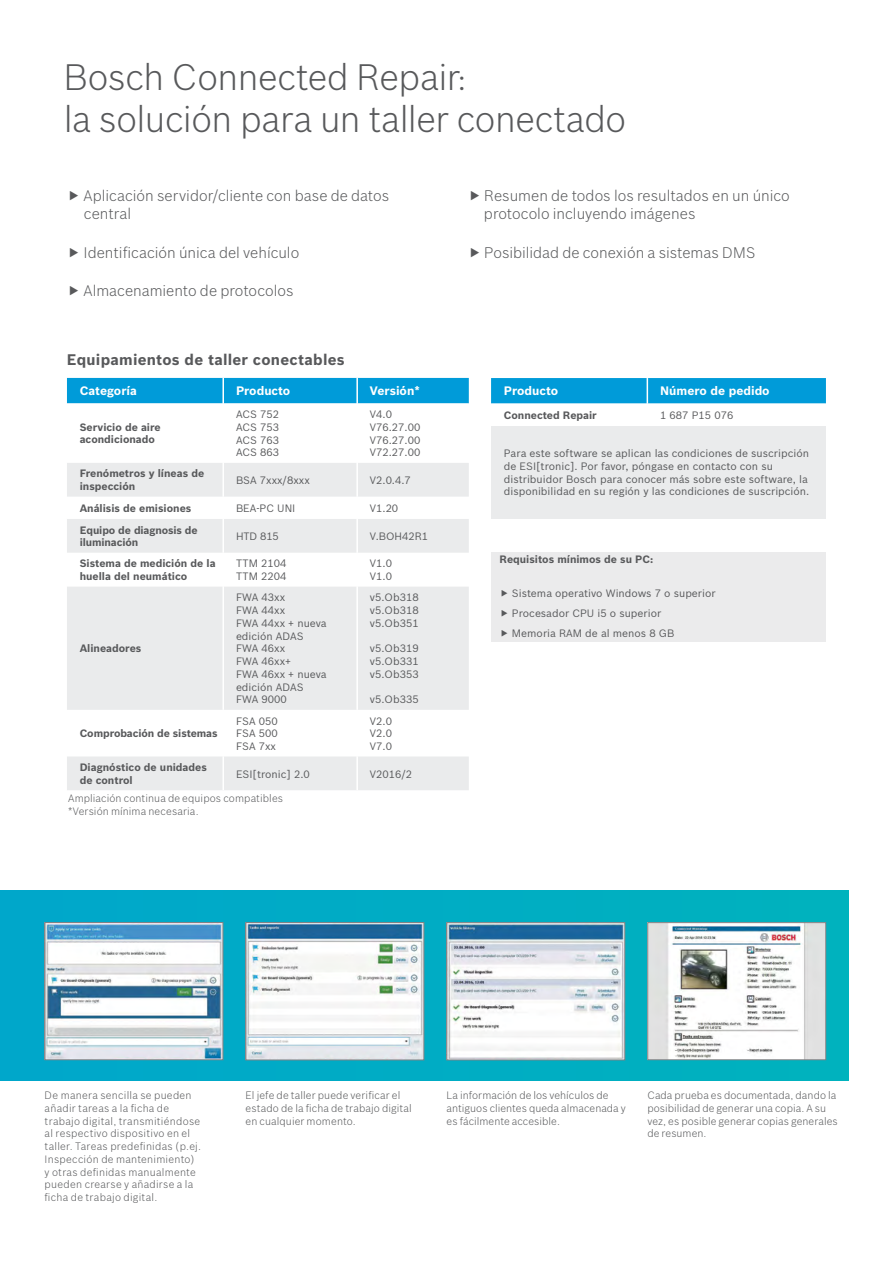
<style>
.page{position:relative;width:893px;height:1263px;background:#fff}
.page>*{position:absolute;margin:0;border:0;box-sizing:border-box;transform-origin:0 0}
.t1{font:300 36px/42px "Bosch Sans";letter-spacing:-.01em;color:#58595b}
.t2{font:300 15px/18px "Bosch Sans";color:#58595b}
.t3{font:700 15px "Bosch Sans";letter-spacing:.015em;color:#58595b}
.t4{font:700 12px "Bosch Sans";color:#fff}
.t5{font:10.5px/12.8px "Bosch Sans";color:#58595b}
.t6{font:300 10.5px/12.8px "Bosch Sans";letter-spacing:.015em;color:#58595b}
.t7{font:700 10.5px/12.8px "Bosch Sans";color:#58595b}
</style>
<div class="page">
<div style="left:0;top:891px;width:848px;height:189px;background:#00acc4"></div>
<img style="left:448px;top:924px;width:175px;height:134px">
<div style="left:446px;top:922px;width:179px;height:138px;border:1px solid #808285"></div>
<img style="left:649px;top:924px;width:175px;height:134px">
<div style="left:647px;top:922px;width:179px;height:138px;border:1px solid #808285"></div>
<img style="left:47px;top:924px;width:174px;height:134px">
<div style="left:45px;top:922px;width:178px;height:138px;border:1px solid #808285"></div>
<img style="left:248px;top:924px;width:174px;height:134px">
<div style="left:246px;top:922px;width:178px;height:138px;border:1px solid #808285"></div>
<div style="left:491px;top:426px;width:335px;height:92px;background:#eaebec"></div>
<svg style="left:491px;top:378px;width:335px;height:26px;background:#089eda"></svg>
<div style="left:67px;top:378px;width:402px;height:25px;background:#009bd9"></div>
<svg style="left:67px;top:463px;width:402px;height:327px;fill:#eaebec"></svg>
<hr style="left:222px;top:378px;width:2px;height:25px;background:#fff">
<hr style="left:356px;top:378px;width:2px;height:25px;background:#fff">
<hr style="left:222px;top:463px;width:2px;height:34px;background:#fff">
<hr style="left:356px;top:463px;width:2px;height:34px;background:#fff">
<hr style="left:222px;top:497px;width:2px;height:22px;background:#fff">
<hr style="left:356px;top:497px;width:2px;height:22px;background:#fff">
<hr style="left:222px;top:519px;width:2px;height:34px;background:#fff">
<hr style="left:356px;top:519px;width:2px;height:34px;background:#fff">
<hr style="left:222px;top:553px;width:2px;height:34px;background:#fff">
<hr style="left:356px;top:553px;width:2px;height:34px;background:#fff">
<hr style="left:222px;top:587px;width:2px;height:123px;background:#fff">
<hr style="left:356px;top:587px;width:2px;height:123px;background:#fff">
<hr style="left:222px;top:710px;width:2px;height:46px;background:#fff">
<hr style="left:356px;top:710px;width:2px;height:46px;background:#fff">
<hr style="left:222px;top:756px;width:2px;height:34px;background:#fff">
<hr style="left:356px;top:756px;width:2px;height:34px;background:#fff">
<div style="left:491px;top:552px;width:335px;height:89px;background:#ebebec"></div>
<h1 class="t1" style="left:64px;top:56px;width:564px">Bosch Connected Repair:<br>la solución para un taller conectado</h1>
<h2 class="t2" style="left:83px;top:187px;width:307px">Aplicación servidor/cliente con base de datos central</h2>
<h2 class="t2" style="left:83px;top:243px;width:217px">Identificación única del vehículo</h2>
<h2 class="t2" style="left:83px;top:281px;width:212px">Almacenamiento de protocolos</h2>
<h2 class="t3" style="left:67px;top:350px;width:279px">Equipamientos de taller conectables</h2>
<p class="t4" style="left:80px;top:383px;width:59px">Categoría</p>
<p class="t4" style="left:236px;top:383px;width:56px">Producto</p>
<p class="t4" style="left:370px;top:383px;width:51px">Versión*</p>
<p class="t7" style="left:80px;top:421px;width:83px">Servicio de aire acondicionado</p>
<p class="t5" style="left:236px;top:408px;width:45px;text-align:justify">ACS 752<br>ACS 753<br>ACS 763<br>ACS 863</p>
<p class="t5" style="left:370px;top:408px;width:52px">V4.0<br>V76.27.00<br>V76.27.00<br>V72.27.00</p>
<p class="t7" style="left:80px;top:467px;width:126px">Frenómetros y líneas de inspección</p>
<p class="t5" style="left:236px;top:474px;width:75px">BSA 7xxx/8xxx</p>
<p class="t5" style="left:370px;top:474px;width:42px">V2.0.4.7</p>
<p class="t7" style="left:80px;top:502px;width:113px">Análisis de emisiones</p>
<p class="t5" style="left:236px;top:502px;width:61px">BEA-PC UNI</p>
<p class="t5" style="left:370px;top:502px;width:30px">V1.20</p>
<p class="t7" style="left:80px;top:523px;width:119px">Equipo de diagnosis de iluminación</p>
<p class="t5" style="left:236px;top:530px;width:44px">HTD 815</p>
<p class="t5" style="left:370px;top:530px;width:60px">V.BOH42R1</p>
<p class="t7" style="left:80px;top:557px;width:137px">Sistema de medición de la huella del neumático</p>
<p class="t5" style="left:236px;top:557px;width:52px">TTM 2104<br>TTM 2204</p>
<p class="t5" style="left:370px;top:557px;width:24px">V1.0<br>V1.0</p>
<p class="t7" style="left:80px;top:642px;width:63px">Alineadores</p>
<p class="t7" style="left:80px;top:727px;width:139px">Comprobación de sistemas</p>
<p class="t5" style="left:236px;top:591px;width:92px">FWA 43xx<br>FWA 44xx<br>FWA 44xx + nueva edición ADAS<br>FWA 46xx<br>FWA 46xx+<br>FWA 46xx + nueva edición ADAS<br>FWA 9000</p>
<p class="t5" style="left:370px;top:591px;width:50px;text-align:justify">v5.Ob318 v5.Ob318 v5.Ob351</p>
<p class="t5" style="left:370px;top:642px;width:50px;text-align:justify">v5.Ob319 v5.Ob331 v5.Ob353</p>
<p class="t5" style="left:370px;top:693px;width:50px">v5.Ob335</p>
<p class="t5" style="left:236px;top:714px;width:43px;text-align:justify">FSA 050<br>FSA 500<br>FSA 7xx</p>
<p class="t5" style="left:370px;top:714px;width:24px;text-align:justify">V2.0<br>V2.0<br>V7.0</p>
<p class="t7" style="left:80px;top:761px;width:129px">Diagnóstico de unidades de control</p>
<p class="t5" style="left:236px;top:767px;width:75px">ESI[tronic] 2.0</p>
<p class="t5" style="left:370px;top:767px;width:44px">V2016/2</p>
<p class="t6" style="left:68px;top:792px;width:217px">Ampliación continua de equipos compatibles *Versión mínima necesaria.</p>
<h2 class="t2" style="left:484px;top:187px;width:307px">Resumen de todos los resultados en un único protocolo incluyendo imágenes</h2>
<h2 class="t2" style="left:484px;top:243px;width:273px">Posibilidad de conexión a sistemas DMS</h2>
<p class="t4" style="left:504px;top:383px;width:56px">Producto</p>
<p class="t4" style="left:660px;top:383px;width:111px">Número de pedido</p>
<p class="t7" style="left:504px;top:409px;width:95px">Connected Repair</p>
<p class="t5" style="left:660px;top:408px;width:75px">1 687 P15 076</p>
<p class="t5" style="left:504px;top:447px;width:307px">Para este software se aplican las condiciones de suscripción de ESI[tronic]. Por favor, póngase en contacto con su distribuidor Bosch para conocer más sobre este software, la disponibilidad en su región y las condiciones de suscripción.</p>
<p class="t7" style="left:500px;top:553px;width:155px">Requisitos mínimos de su PC:</p>
<p class="t5" style="left:512px;top:582px;width:205px;line-height:20.4px">Sistema operativo Windows 7 o superior<br>Procesador CPU i5 o superior<br>Memoria RAM de al menos 8 GB</p>
<p class="t6" style="left:45px;top:1089px;width:158px">De manera sencilla se pueden añadir tareas a la ficha de trabajo digital, transmitiéndose al respectivo dispositivo en el taller. Tareas predefinidas (p.ej.<br>Inspección de mantenimiento) y otras definidas manualmente pueden crearse y añadirse a la ficha de trabajo digital.</p>
<p class="t6" style="left:246px;top:1089px;width:168px">El jefe de taller puede verificar el estado de la ficha de trabajo digital en cualquier momento.</p>
<p class="t6" style="left:446px;top:1089px;width:181px">La información de los vehículos de antiguos clientes queda almacenada y es fácilmente accesible.</p>
<p class="t6" style="left:647px;top:1089px;width:192px">Cada prueba es documentada, dando la posibilidad de generar una copia. A su vez, es posible generar copias generales de resumen.</p>
</div>
